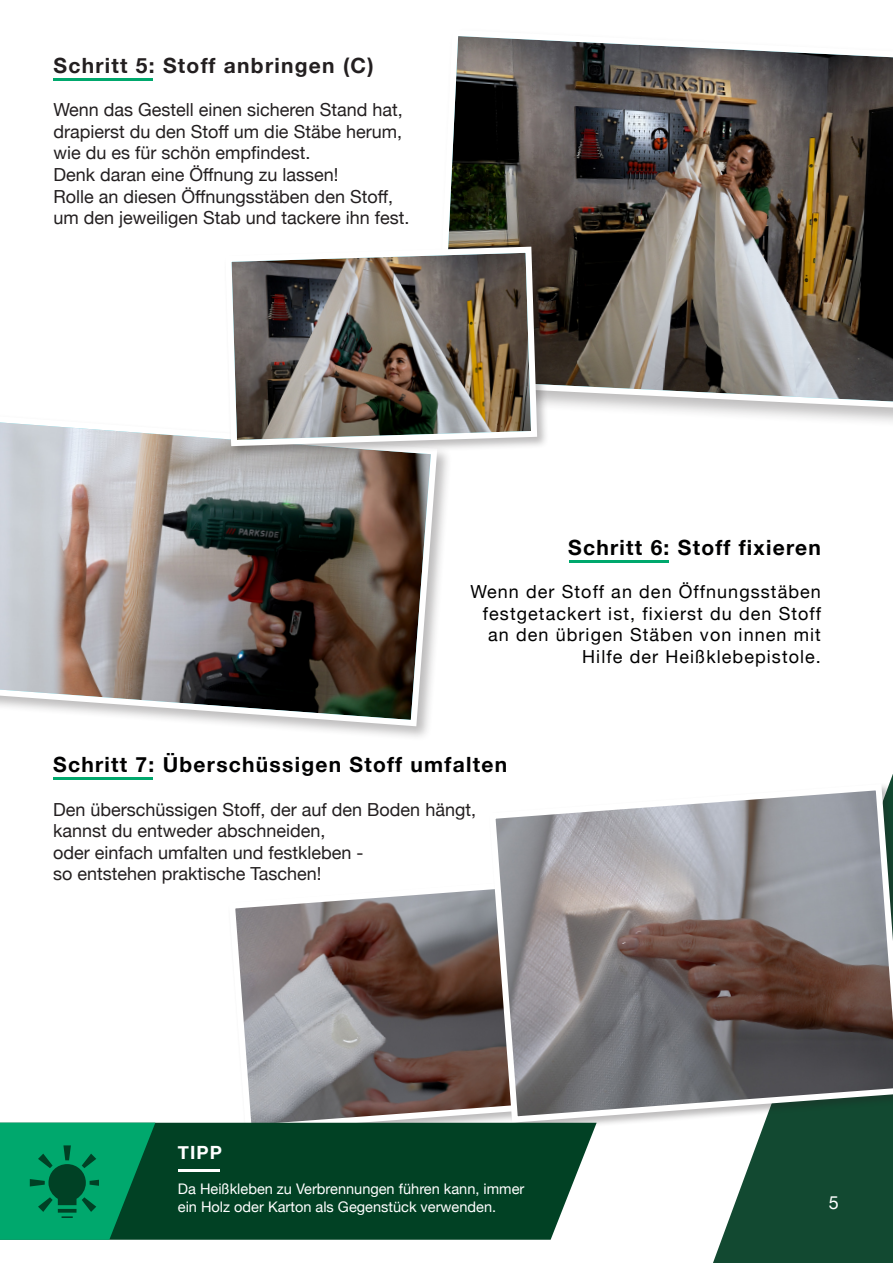
<style>
.page{position:relative;width:893px;height:1263px;background:#fff}
.page>*{position:absolute;margin:0;border:0;box-sizing:border-box;transform-origin:0 0}
.t1{font:700 21px "Helvetica Neue";letter-spacing:.06em;color:#000001}
.t2{font:700 21px "Helvetica Neue";letter-spacing:.06em;color:#231f20}
.t3{font:700 18.15px "Helvetica Neue";color:#fff}
.t4{font:18px "Helvetica Neue";color:#231f20}
.t5{font:18px/21.6px "Helvetica Neue";letter-spacing:.06em;color:#000001;text-align:right}
.t6{font:18px "Helvetica Neue";color:#fff}
.t7{font:14.55px "Helvetica Neue";color:#fff}
</style>
<div class="page">
<svg style="left:713px;top:774px;width:180px;height:489px;fill:#124931"></svg>
<div style="left:433px;top:27px;width:460px;height:403px;background:#231f20;opacity:.3"></div>
<img style="left:433px;top:27px;width:460px;height:386px">
<div style="left:0;top:411px;width:452px;height:331px;background:#231f20;opacity:.3"></div>
<img style="left:0;top:411px;width:440px;height:318px">
<div style="left:224px;top:245px;width:325px;height:213px;background:#231f20;opacity:.3"></div>
<img style="left:222px;top:244px;width:318px;height:205px">
<svg style="left:226px;top:889px;width:260px;height:234px;background:#8c8181"></svg>
<svg style="left:486px;top:781px;width:407px;height:345px;background:#8d898a"></svg>
<hr style="left:54px;top:78px;width:99px;height:3px;background:#00a86d">
<hr style="left:53px;top:777px;width:100px;height:2px;background:#00a86d">
<hr style="left:569px;top:560px;width:100px;height:3px;background:#00a86d">
<div style="left:155px;top:1123px;width:442px;height:117px;background:#014124"></div>
<svg style="left:0;top:1123px;width:155px;height:117px;background:#008e5b"></svg>
<hr style="left:178px;top:1169px;width:42px;height:3px;background:#fff">
<p class="t2" style="left:54px;top:49px;width:322px">Schritt 5: Stoff anbringen (C)</p>
<p class="t4" style="left:54px;top:97px;width:351px">Wenn das Gestell einen sicheren Stand hat,</p>
<p class="t4" style="left:54px;top:118px;width:350px">drapierst du den Stoff um die Stäbe herum,</p>
<p class="t4" style="left:54px;top:140px;width:259px">wie du es für schön empfindest.</p>
<p class="t4" style="left:54px;top:162px;width:287px">Denk daran eine Öffnung zu lassen!</p>
<p class="t4" style="left:54px;top:183px;width:341px">Rolle an diesen Öffnungsstäben den Stoff,</p>
<p class="t4" style="left:54px;top:205px;width:358px">um den jeweiligen Stab und tackere ihn fest.</p>
<p class="t1" style="left:568px;top:531px;width:254px">Schritt 6: Stoff fixieren</p>
<p class="t5" style="left:470px;top:582px;width:352px">Wenn der Stoff an den Öffnungsstäben festgetackert ist, fixierst du den Stoff an den übrigen Stäben von innen mit Hilfe der Heißklebepistole.</p>
<p class="t1" style="left:53px;top:748px;width:455px">Schritt 7: Überschüssigen Stoff umfalten</p>
<p class="t4" style="left:53px;top:796px;width:424px">Den überschüssigen Stoff, der auf den Boden hängt,</p>
<p class="t4" style="left:53px;top:818px;width:274px">kannst du entweder abschneiden,</p>
<p class="t4" style="left:53px;top:839px;width:312px">oder einfach umfalten und festkleben -</p>
<p class="t4" style="left:53px;top:861px;width:270px">so entstehen praktische Taschen!</p>
<p class="t3" style="left:178px;top:1139px;width:46px">TIPP</p>
<p class="t7" style="left:178px;top:1179px;width:348px">Da Heißkleben zu Verbrennungen führen kann, immer</p>
<p class="t7" style="left:178px;top:1196px;width:320px">ein Holz oder Karton als Gegenstück verwenden.</p>
<p class="t6" style="left:829px;top:1189px;width:12px">5</p>
</div>
